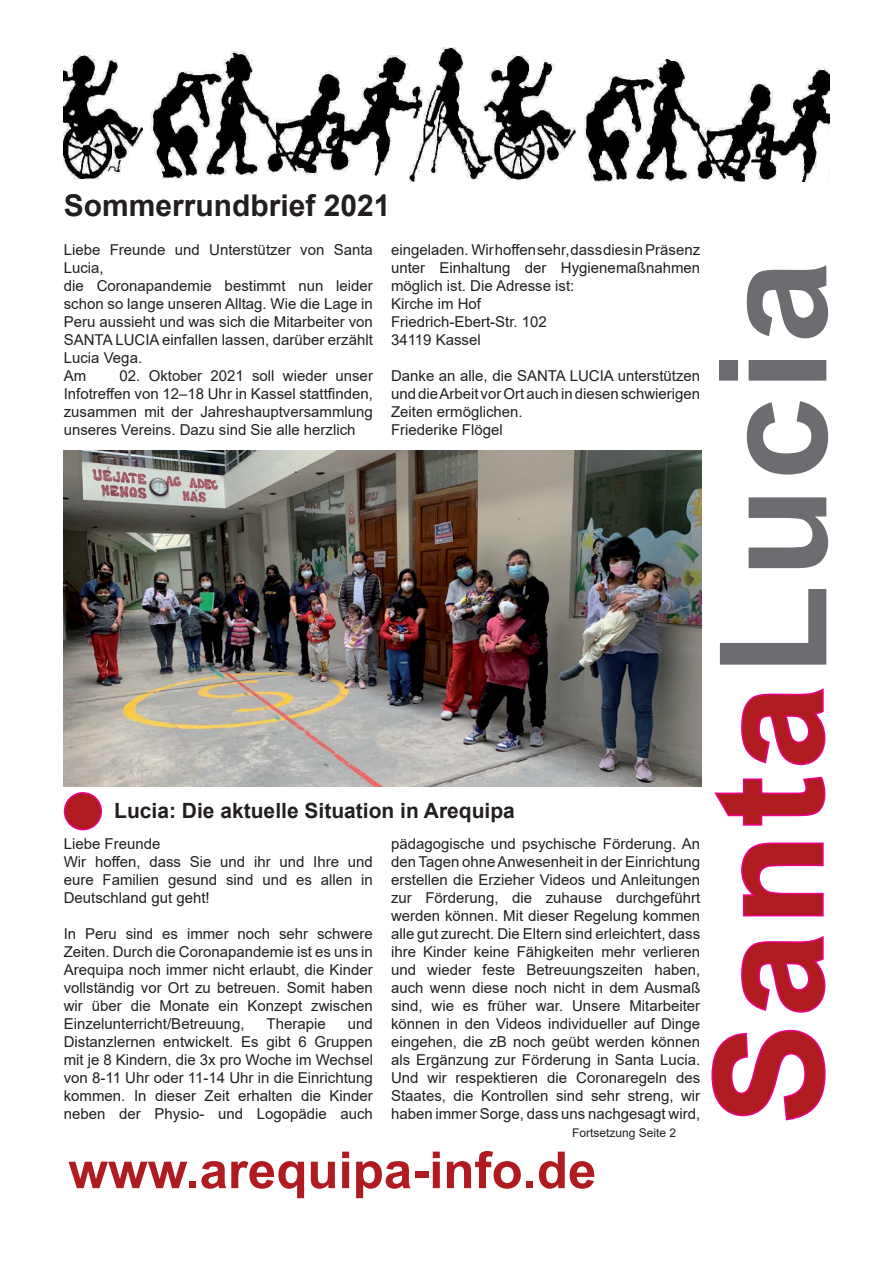
<style>
.page{position:relative;width:893px;height:1263px;background:#fff}
.page>*{position:absolute;margin:0;border:0;box-sizing:border-box;transform-origin:0 0}
.t1{font:700 150px "Arial";letter-spacing:.05em;color:#b01b1f}
.t2{font:700 51px "Arial";color:#b01b1f}
.t3{font:700 30px "Arial";color:#231f20}
.t4{font:700 21px "Arial";color:#231f20}
.t5{font:15px/18px "Arial";color:#231f20}
.t6{font:12px "Arial";color:#231f20}
.s1{color:#6c6d70}
</style>
<div class="page">
<div style="left:65px;top:793px;width:36px;height:37px;background:#b01b1f;border-radius:50%"></div>
<div style="left:64px;top:792px;width:38px;height:38px;border:2px solid #ed028c;border-radius:50%"></div>
<svg style="left:711px;top:1029px;width:115px;height:92px"></svg>
<svg style="left:741px;top:935px;width:85px;height:78px"></svg>
<svg style="left:741px;top:842px;width:83px;height:75px"></svg>
<svg style="left:714px;top:776px;width:112px;height:50px"></svg>
<svg style="left:741px;top:688px;width:85px;height:78px"></svg>
<img style="left:64px;top:450px;width:638px;height:337px">
<img style="left:64px;top:47px;width:765px;height:134px">
<h3 class="t3" style="left:64px;top:184px;width:328px">Sommerrundbrief 2021</h3>
<p class="t5" style="left:64px;top:241px;width:311px">Liebe Freunde und Unterstützer von Santa<br>Lucia,<br>die Coronapandemie bestimmt nun leider schon so lange unseren Alltag. Wie die Lage in<br>Peru aussieht und was sich die Mitarbeiter von<br>SANTA LUCIA einfallen lassen, darüber erzählt<br>Lucia Vega.<br>Am</p>
<p class="t5" style="left:64px;top:367px;width:311px;text-align:justify;text-indent:56px">02. Oktober 2021 soll wieder unser Infotreffen von 12–18 Uhr in Kassel stattfinden, zusammen mit der Jahreshauptversammlung unseres Vereins. Dazu sind Sie alle herzlich</p>
<p class="t5" style="left:391px;top:241px;width:311px">eingeladen. Wir hoffen sehr, dass dies in Präsenz unter Einhaltung der Hygienemaßnahmen möglich ist. Die Adresse ist:<br>Kirche im Hof<br>Friedrich-Ebert-Str. 102<br>34119 Kassel</p>
<p class="t5" style="left:391px;top:367px;width:311px">Danke an alle, die SANTA LUCIA unterstützen und die Arbeit vor Ort auch in diesen schwierigen Zeiten ermöglichen.<br>Friederike Flögel</p>
<h3 class="t4" style="left:114px;top:795px;width:402px">Lucia: Die aktuelle Situation in Arequipa</h3>
<p class="t5" style="left:391px;top:835px;width:311px;text-align:justify">pädagogische und psychische Förderung. An den Tagen ohne Anwesenheit in der Einrichtung erstellen die Erzieher Videos und Anleitungen zur Förderung, die zuhause durchgeführt werden können. Mit dieser Regelung kommen alle gut zurecht. Die Eltern sind erleichtert, dass ihre Kinder keine Fähigkeiten mehr verlieren und wieder feste Betreuungszeiten haben, auch wenn diese noch nicht in dem Ausmaß sind, wie es früher war. Unsere Mitarbeiter können in den Videos individueller auf Dinge eingehen, die zB noch geübt werden können als Ergänzung zur Förderung in Santa Lucia.<br>Und wir respektieren die Coronaregeln des Staates, die Kontrollen sind sehr streng, wir haben immer Sorge, dass uns nachgesagt wird,</p>
<h2 class="t2" style="left:68px;top:1134px;width:530px">www.arequipa-info.de</h2>
<p class="t5" style="left:64px;top:835px;width:311px">Liebe Freunde<br>Wir hoffen, dass Sie und ihr und Ihre und eure Familien gesund sind und es allen in<br>Deutschland gut geht!</p>
<p class="t5" style="left:64px;top:925px;width:311px;text-align:justify">In Peru sind es immer noch sehr schwere Zeiten. Durch die Coronapandemie ist es uns in Arequipa noch immer nicht erlaubt, die Kinder vollständig vor Ort zu betreuen. Somit haben wir über die Monate ein Konzept zwischen Einzelunterricht/Betreuung,</p>
<p class="t5" style="left:64px;top:1015px;width:311px;text-align:justify;text-indent:284px">und Distanzlernen entwickelt. Es gibt 6 Gruppen mit je 8 Kindern, die 3x pro Woche im Wechsel von 8-11 Uhr oder 11-14 Uhr in die Einrichtung kommen. In dieser Zeit erhalten die Kinder neben der Physio- und Logopädie auch</p>
<p class="t5" style="left:267px;top:1015px;width:61px">Therapie</p>
<p class="t6" style="left:572px;top:1125px;width:106px">Fortsetzung Seite 2</p>
<h1 class="t1" style="left:664px;top:1124px;width:865px;rotate:-90deg">Santa<span class="s1">Lucia</span></h1>
</div>
